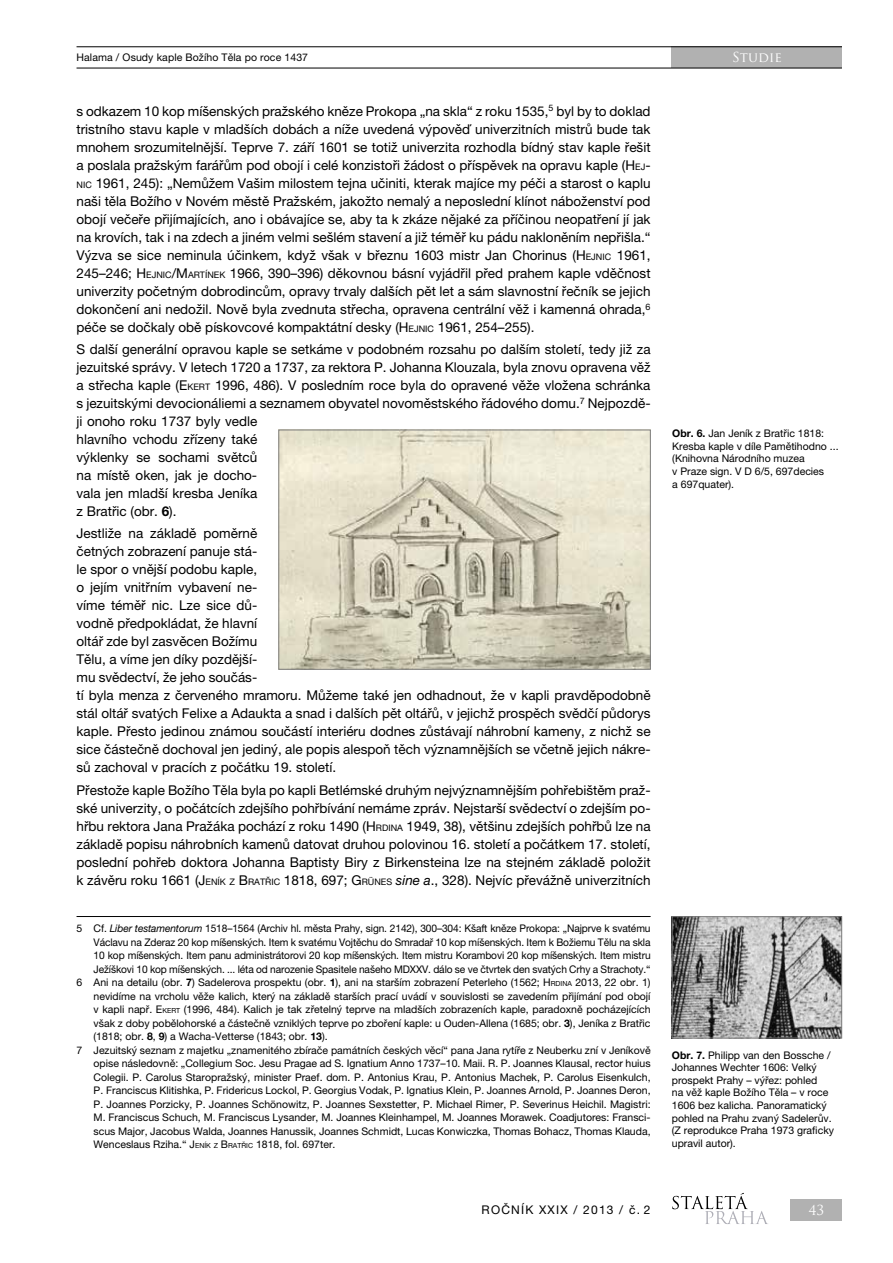
<style>
.page{position:relative;width:893px;height:1263px;background:#fff}
.page>*{position:absolute;margin:0;border:0;box-sizing:border-box;transform-origin:0 0}
.t1{font:13.5px/18px "Helvetica Neue LT Pro";color:#000;text-align:justify}
.t2{font:13.5px "Trajan Pro";letter-spacing:.01em;color:#fff}
.t3{font:12px "Helvetica Neue LT Pro";letter-spacing:.1em;color:#000}
.t4{font:10.5px/12.6px "Helvetica Neue LT Pro";color:#000}
.s1{font-family:"Helvetica Neue LT Pro Roman SC666"}
.s2{font-family:"Helvetica Neue LT Pro Roman SC666";font-size:9px}
.s3{font-weight:700}
.s4{font-style:italic}
.s5{font-family:"Helvetica Neue LT Pro Roman SC666";font-size:7.05px}
</style>
<div class="page">
<div style="left:791px;top:1199px;width:51px;height:21px;background:#b1b1b1"></div>
<div style="left:672px;top:47px;width:170px;height:21px;background:#b1b1b1"></div>
<hr style="left:77px;top:46px;width:765px;height:1px;background:#000">
<hr style="left:77px;top:68px;width:765px;height:1px;background:#000">
<svg style="left:672px;top:1193px;width:96px;height:31px"></svg>
<hr style="left:77px;top:916px;width:574px;height:1px;background:#000">
<img style="left:281px;top:432px;width:368px;height:235px">
<div style="left:279px;top:430px;width:372px;height:239px;border:1px solid #7c7c7c"></div>
<img style="left:674px;top:918px;width:166px;height:118px">
<div style="left:672px;top:916px;width:170px;height:122px;border:1px solid #7c7c7c"></div>
<p class="t4" style="left:77px;top:51px;width:233px">Halama / Osudy kaple Božího Těla po roce 1437</p>
<p class="t2" style="left:732px;top:49px;width:51px">Studie</p>
<p class="t1" style="left:77px;top:102px;width:576px">s odkazem 10 kop míšenských pražského kněze Prokopa „na skla“ z roku 1535,<sup>5</sup> byl by to doklad tristního stavu kaple v mladších dobách a níže uvedená výpověď univerzitních mistrů bude tak mnohem srozumitelnější. Teprve 7. září 1601 se totiž univerzita rozhodla bídný stav kaple řešit a poslala pražským farářům pod obojí i celé konzistoři žádost o příspěvek na opravu kaple (<span class="s1">H</span><span class="s2">EJ</span><span class="s1">-</span><span class="s2">NIC</span> 1961, 245): „Nemůžem Vašim milostem tejna učiniti, kterak majíce my péči a starost o kaplu naši těla Božího v Novém městě Pražském, jakožto nemalý a neposlední klínot náboženství pod obojí večeře přijímajících, ano i obávajíce se, aby ta k zkáze nějaké za příčinou neopatření jí jak na krovích, tak i na zdech a jiném velmi sešlém stavení a již téměř ku pádu nakloněním nepřišla.“ Výzva se sice neminula účinkem, když však v březnu 1603 mistr Jan Chorinus (<span class="s1">H</span><span class="s2">EJNIC</span> 1961, 245–246; <span class="s1">H</span><span class="s2">EJNIC</span><span class="s1">/M</span> <span class="s2">ARTÍNEK</span> 1966, 390–396) děkovnou básní vyjádřil před prahem kaple vděčnost univerzity početným dobrodincům, opravy trvaly dalších pět let a sám slavnostní řečník se jejich dokončení ani nedožil. Nově byla zvednuta střecha, opravena centrální věž i kamenná ohrada,<sup>6 </sup>péče se dočkaly obě pískovcové kompaktátní desky (<span class="s1">H</span><span class="s2">EJNIC</span> 1961, 254–255).</p>
<p class="t1" style="left:77px;top:340px;width:576px;text-align:left">S další generální opravou kaple se setkáme v podobném rozsahu po dalším století, tedy již za jezuitské správy. V letech 1720 a 1737, za rektora P. Johanna Klouzala, byla znovu opravena věž a střecha kaple (<span class="s1">E</span> <span class="s2">KERT</span> 1996, 486). V posledním roce byla do opravené věže vložena schránka s jezuitskými devocionáliemi a seznamem obyvatel novoměstského řádového domu.<sup>7</sup> Nejpozdě&shy;ji onoho roku 1737 byly vedle<br>hlavního vchodu zřízeny také<br>výklenky se sochami světců<br>na místě oken, jak je docho-<br>vala jen mladší kresba Jeníka<br>z Bratřic (obr. <span class="s3">6</span>).</p>
<p class="t1" style="left:77px;top:524px;width:576px;text-align:left">Jestliže na základě poměrně<br>četných zobrazení panuje stá-<br>le spor o vnější podobu kaple,<br>o jejím vnitřním vybavení ne-<br>víme téměř nic. Lze sice dů-<br>vodně předpokládat, že hlavní<br>oltář zde byl zasvěcen Božímu<br>Tělu, a víme jen díky pozdější-<br>mu svědectví, že jeho součás-<br>tí byla menza z červeného mramoru. M ůžeme také jen odhadnout, že v kapli pravděpodobně stál oltář svatých Felixe a Adaukta a snad i dalších pět oltářů, v jejichž prospěch svědčí půdorys kaple. Přesto jedinou známou součástí interiéru dodnes zůstávají náhrobní kameny, z nichž se sice částečně dochoval jen jediný, ale popis alespoň těch významnějších se včetně jejich nákre&shy;sů zachoval v pracích z počátku 19. století.</p>
<p class="t1" style="left:77px;top:781px;width:576px">Přestože kaple Božího Těla byla po kapli Betlémské druhým nejvýznamnějším pohřebištěm praž&shy;ské univerzity, o počátcích zdejšího pohřbívání nemáme zpráv. Nejstarší svědectví o zdejším po&shy;hřbu rektora Jana Pražáka pochází z roku 1490 (<span class="s1">H</span><span class="s2">RDINA</span> 1949, 38), většinu zdejších pohřbů lze na základě popisu náhrobních kamenů datovat druhou polovinou 16. století a počátkem 17. století, poslední pohřeb doktora Johanna Baptisty Biry z Birkensteina lze na stejném základě položit k závěru roku 1661 (<span class="s1">J</span><span class="s2">ENÍK Z</span> <span class="s1">B</span><span class="s2">RATŘIC</span> 1818, 697; <span class="s1">G</span><span class="s2">RÜNES</span> <span class="s4">sine a</span>., 328). Nejvíc převážně univerzitních</p>
<p class="t4" style="left:77px;top:922px;width:575px">5 Cf. <span class="s4">Liber testamentorum</span> 1518–1564 (Archiv hl. města Prahy, sign. 2142), 300–304: Kšaft kněze Prokopa: „Najprve k svatému</p>
<p class="t4" style="left:94px;top:935px;width:558px">Václavu na Zderaz 20 kop míšenských. Item k svatému Vojtěchu do Smradař 10 kop míšenských. Item k Božiemu Tělu na skla</p>
<p class="t4" style="left:94px;top:949px;width:559px">10 kop míšenských. Item panu administrátorovi 20 kop míšenských. Item mistru Korambovi 20 kop míšenských. Item mistru</p>
<p class="t4" style="left:94px;top:962px;width:559px">Ježíškovi 10 kop míšenských. ... léta od narozenie Spasitele našeho M DXXV. dálo se ve čtvrtek den svatých Crhy a Strachoty.“</p>
<p class="t4" style="left:77px;top:976px;width:576px">6 Ani na detailu (obr. <span class="s3">7</span>) Sadelerova prospektu (obr. <span class="s3">1</span>), ani na starším zobrazení Peterleho (1562; <span class="s1">H</span><span class="s5">RDINA</span> 2013, 22 obr. 1)</p>
<p class="t4" style="left:94px;top:989px;width:558px">nevidíme na vrcholu věže kalich, který na základě starších prací uvádí v souvislosti se zavedením přijímání pod obojí</p>
<p class="t4" style="left:94px;top:1003px;width:558px">v kapli např. <span class="s1">E</span> <span class="s5">KERT</span> (1996, 484). Kalich je tak zřetelný teprve na mladších zobrazeních kaple, paradoxně pocházejících</p>
<p class="t4" style="left:94px;top:1016px;width:559px">však z doby pobělohorské a částečně vzniklých teprve po zboření kaple: u Ouden-Allena (1685; obr. <span class="s3">3</span>), Jeníka z Bratřic</p>
<p class="t4" style="left:94px;top:1030px;width:236px">(1818; obr. <span class="s3">8</span>, <span class="s3">9</span>) a Wacha-Vetterse (1843; obr. <span class="s3">13</span>).</p>
<p class="t4" style="left:77px;top:1043px;width:576px">7 Jezuitský seznam z majetku „znamenitého zbírače památních českých věcí“ pana Jana rytíře z Neuberku zní v Jeníkově</p>
<p class="t4" style="left:94px;top:1057px;width:559px">opise následovně: „Collegium Soc. Jesu Pragae ad S. Ignatium Anno 1737–10. Maii. R. P. Joannes Klausal, rector huius</p>
<p class="t4" style="left:94px;top:1070px;width:559px">Colegii. P. Carolus Staropražský, minister Praef. dom. P. Antonius Krau, P. Antonius Machek, P. Carolus Eisenkulch,</p>
<p class="t4" style="left:94px;top:1084px;width:558px">P. Franciscus Klitishka, P. Fridericus Lockol, P. Georgius Vodak, P. Ignatius Klein, P. Joannes Arnold, P. Joannes Deron,</p>
<p class="t4" style="left:94px;top:1097px;width:559px">P. Joannes Porzicky, P. Joannes Schönowitz, P. Joannes Sexstetter, P. M ichael Rimer, P. Severinus Heichil. Magistri:</p>
<p class="t4" style="left:94px;top:1111px;width:559px">M . Franciscus Schuch, M . Franciscus Lysander, M . Joannes Kleinhampel, M . Joannes Morawek. Coadjutores: Fransci-</p>
<p class="t4" style="left:94px;top:1124px;width:558px">scus Major, Jacobus Walda, Joannes Hanussik, Joannes Schmidt, Lucas Konwiczka, Thomas Bohacz, Thomas Klauda,</p>
<p class="t4" style="left:94px;top:1138px;width:243px">Wenceslaus Rziha.“ <span class="s1">J</span><span class="s5">ENÍK Z</span> <span class="s1">B</span><span class="s5">RATŘIC</span> 1818, fol. 697ter.</p>
<p class="t4" style="left:672px;top:427px;width:168px"><span class="s3">Obr. 6.</span> Jan Jeník z Bratřic 1818:<br>Kresba kaple v díle Pamětihodno ... (Knihovna Národního muzea<br>v Praze sign. V D 6/5, 697decies<br>a 697quater).</p>
<p class="t4" style="left:672px;top:1048px;width:164px"><span class="s3">Obr. 7.</span> Philipp van den Bossche /<br>Johannes Wechter 1606: Velký prospekt Prahy – výřez: pohled<br>na věž kaple Božího Těla – v roce<br>1606 bez kalicha. Panoramatický pohled na Prahu zvaný Sadelerův. (Z reprodukce Praha 1973 graficky upravil autor).</p>
<p class="t3" style="left:482px;top:1203px;width:170px">ROČNÍK XXIX / 2013 / č. 2</p>
<p class="t2" style="left:809px;top:1201px;width:17px">43</p>
</div>
